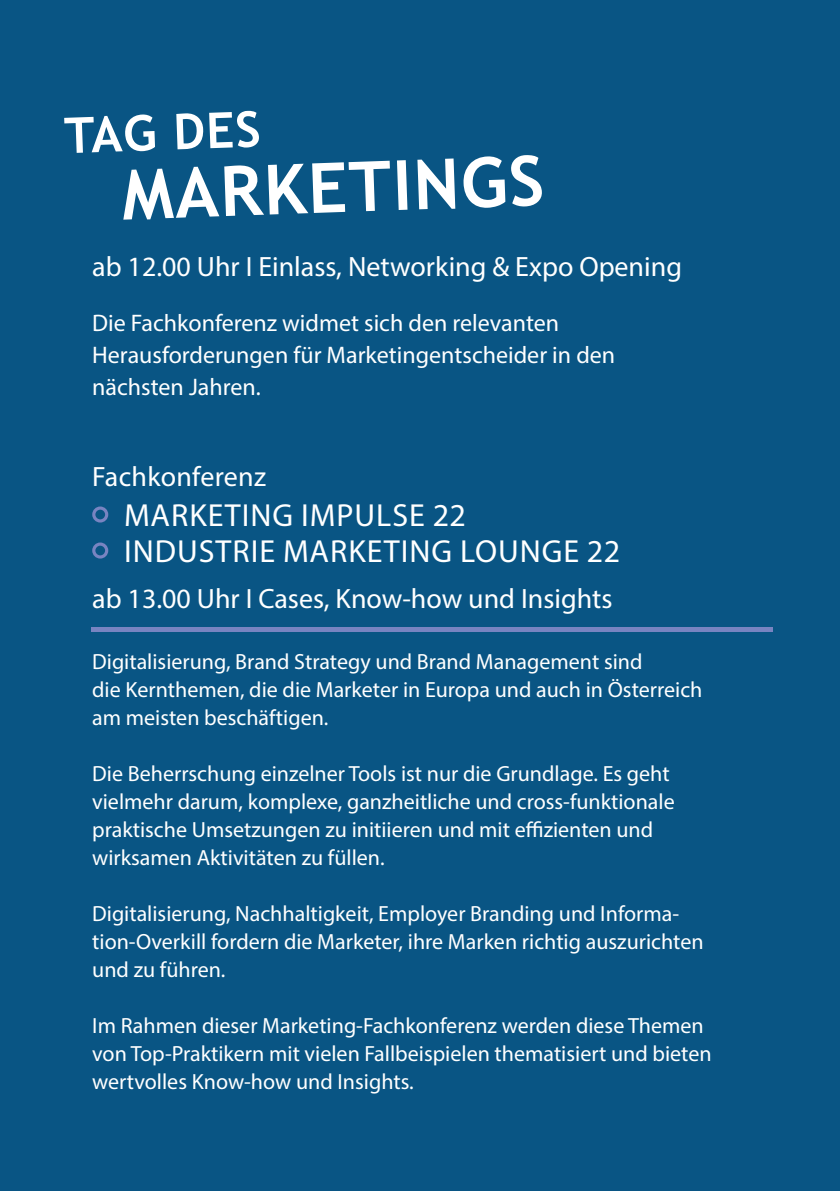
<style>
.page{position:relative;width:840px;height:1191px;background:#fff}
.page>*{position:absolute;margin:0;border:0;box-sizing:border-box;transform-origin:0 0}
.t1{font:700 69.2px "Trebuchet MS";color:#fff}
.t2{font:700 49.4px "Trebuchet MS";color:#fff}
.t3{font:32px/36px "Myriad Pro";letter-spacing:.03em;color:#fff}
.t4{font:28px "Myriad Pro";color:#fff}
.t5{font:24px/32px "Myriad Pro";color:#fff}
.t6{font:22px/28px "Myriad Pro";color:#fff}
</style>
<div class="page">
<div style="left:0;top:0;width:839px;height:1191px;background:#095584"></div>
<div style="left:92px;top:506px;width:16px;height:16px;border:3px solid #7884c1;border-radius:50%"></div>
<div style="left:92px;top:542px;width:16px;height:16px;border:3px solid #7884c1;border-radius:50%"></div>
<hr style="left:91px;top:627px;width:680px;height:4px;background:#7884c1">
<h2 class="t2" style="left:63px;top:105px;width:198px;rotate:-2deg">TAG DES</h2>
<h1 class="t1" style="left:120px;top:152px;width:424px;rotate:-2deg">MARKETINGS</h1>
<p class="t4" style="left:92px;top:250px;width:591px">ab 12.00 Uhr I Einlass, Networking &amp; Expo Opening</p>
<p class="t5" style="left:92px;top:307px;width:524px">Die Fachkonferenz widmet sich den relevanten<br>Herausforderungen für Marketingentscheider in den nächsten Jahren.</p>
<p class="t4" style="left:92px;top:459px;width:175px">Fachkonferenz</p>
<h3 class="t3" style="left:124px;top:497px;width:497px">MARKETING IMPULSE 22<br>INDUSTRIE MARKETING LOUNGE 22</h3>
<p class="t4" style="left:92px;top:581px;width:521px">ab 13.00 Uhr I Cases, Know-how und Insights</p>
<p class="t6" style="left:92px;top:647px;width:611px">Digitalisierung, Brand Strategy und Brand Management sind<br>die Kernthemen, die die Marketer in Europa und auch in Österreich am meisten beschäftigen.</p>
<p class="t6" style="left:92px;top:759px;width:583px">Die Beherrschung einzelner Tools ist nur die Grundlage. Es geht vielmehr darum, komplexe, ganzheitliche und cross-funktionale praktische Umsetzungen zu initiieren und mit effizienten und wirksamen Aktivitäten zu füllen.</p>
<p class="t6" style="left:92px;top:899px;width:612px">Digitalisierung, Nachhaltigkeit, Employer Branding und Informa&shy;tion-Overkill fordern die Marketer, ihre Marken richtig auszurichten und zu führen.</p>
<p class="t6" style="left:92px;top:1011px;width:620px">Im Rahmen dieser Marketing-Fachkonferenz werden diese Themen von Top-Praktikern mit vielen Fallbeispielen thematisiert und bieten wertvolles Know-how und Insights.</p>
</div>
